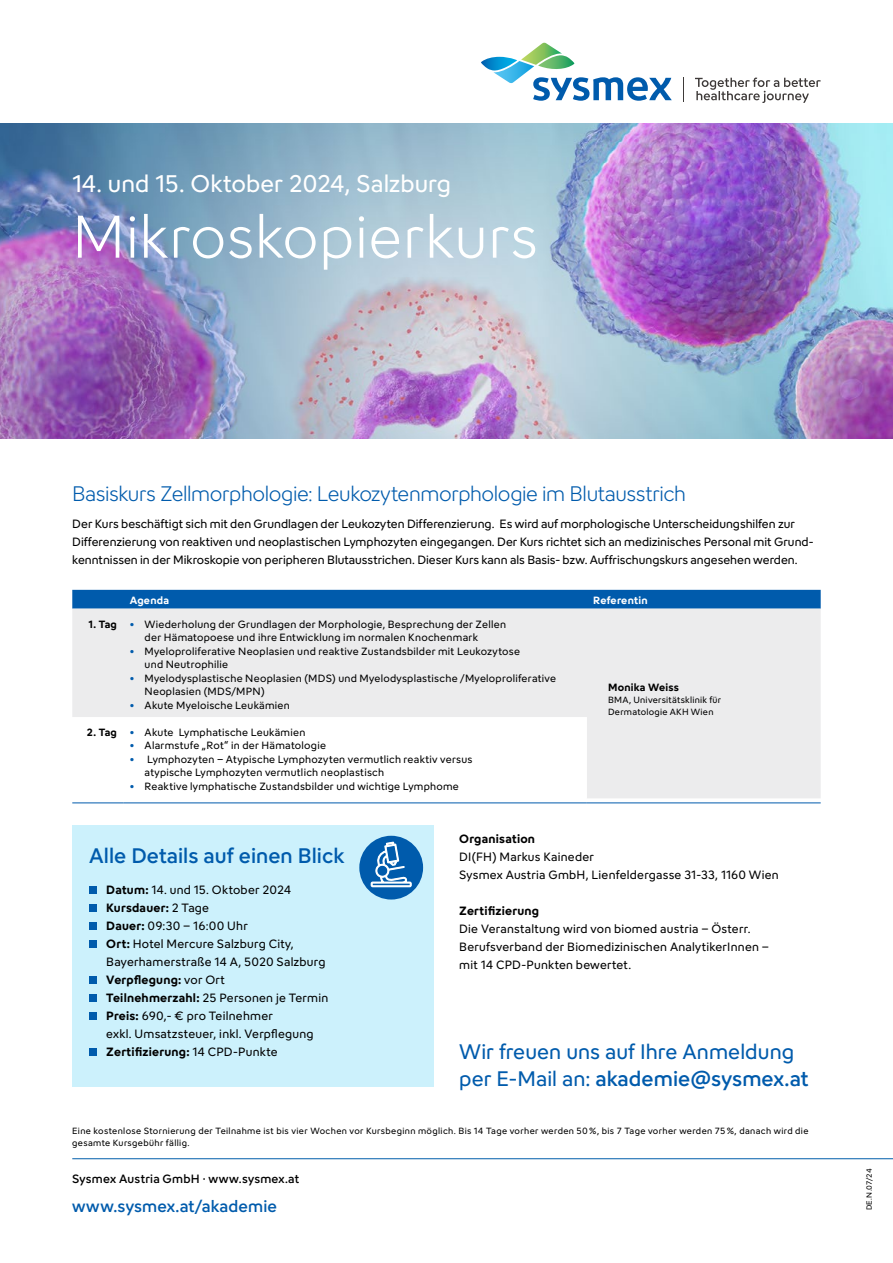
<style>
.page{position:relative;width:893px;height:1263px;background:#fff}
.page>*{position:absolute;margin:0;border:0;box-sizing:border-box;transform-origin:0 0}
.t1{font:300 60px "Sysmex";letter-spacing:.015em;color:#fff}
.t2{font:24px "Sysmex";color:#fff}
.t3{font:300 21px "Sysmex";letter-spacing:-.02em;color:#005bac}
.t4{font:21px/27px "Sysmex";letter-spacing:.005em;color:#005bac}
.t5{font:500 21px "Sysmex";color:#005bac}
.t6{font:500 16.5px "Sysmex";letter-spacing:.005em;color:#005bac}
.t7{font:12px/18px "Sysmex";letter-spacing:.005em;color:#000}
.t8{font:500 12px "Sysmex";letter-spacing:.02em;color:#000}
.t9{font:700 12px "Sysmex";letter-spacing:.015em;color:#000}
.t10{font:10.5px/13.5px "Sysmex";letter-spacing:.025em;color:#000}
.t11{font:700 10.5px "Sysmex";letter-spacing:.02em;color:#fff}
.t12{font:700 10.5px "Sysmex";letter-spacing:.02em;color:#000}
.t13{font:9px/12px "Sysmex";letter-spacing:.035em;color:#000}
.t14{font:7.5px "Sysmex";color:#000}
.s1{font-weight:700}
.s2{color:#005bac}
.s3{font-weight:500}
</style>
<div class="page">
<svg style="left:481px;top:43px;width:191px;height:58px"></svg>
<svg style="left:695px;top:78px;width:126px;height:25px"></svg>
<svg style="left:683px;top:77px;width:1px;height:24px"></svg>
<img style="left:0;top:123px;width:893px;height:315px">
<div style="left:72px;top:825px;width:362px;height:261px;background:#ccf1fc"></div>
<div style="left:89px;top:886px;width:8px;height:7px;background:#005bac"></div>
<div style="left:89px;top:904px;width:8px;height:7px;background:#005bac"></div>
<div style="left:89px;top:922px;width:8px;height:7px;background:#005bac"></div>
<div style="left:89px;top:940px;width:8px;height:7px;background:#005bac"></div>
<div style="left:89px;top:976px;width:8px;height:7px;background:#005bac"></div>
<div style="left:89px;top:994px;width:8px;height:7px;background:#005bac"></div>
<div style="left:89px;top:1012px;width:8px;height:7px;background:#005bac"></div>
<div style="left:89px;top:1048px;width:8px;height:7px;background:#005bac"></div>
<hr style="left:72px;top:1158px;width:821px;height:1px;background:#005daa">
<div style="left:72px;top:590px;width:749px;height:19px;background:#005bac"></div>
<div style="left:72px;top:609px;width:749px;height:189px;background:#ececed"></div>
<svg style="left:72px;top:717px;width:515px;height:81px"></svg>
<hr style="left:72px;top:802px;width:51px;height:1px;background:#005bac">
<hr style="left:123px;top:802px;width:464px;height:1px;background:#005bac">
<hr style="left:587px;top:802px;width:234px;height:1px;background:#005bac">
<div style="left:359px;top:836px;width:64px;height:63px;background:#005bac;border-radius:50%"></div>
<svg style="left:371px;top:838px;width:41px;height:49px"></svg>
<h2 class="t2" style="left:72px;top:168px;width:380px">14. und 15. Oktober 2024, Salzburg</h2>
<h1 class="t1" style="left:72px;top:199px;width:467px">Mikroskopierkurs</h1>
<h3 class="t3" style="left:72px;top:480px;width:615px">Basiskurs Zellmorphologie: Leukozytenmorphologie im Blutausstrich</h3>
<p class="t7" style="left:72px;top:514px;width:743px">Der Kurs beschäftigt sich mit den Grundlagen der Leukozyten Differenzierung. Es wird auf morphologische Unterscheidungshilfen zur<br>Differenzierung von reaktiven und neoplastischen Lymphozyten eingegangen. Der Kurs richtet sich an medizinisches Personal mit Grund&shy;kenntnissen in der Mikroskopie von peripheren Blutausstrichen. Dieser Kurs kann als Basis- bzw. Auffrischungskurs angesehen werden.</p>
<p class="t11" style="left:130px;top:594px;width:41px">Agenda</p>
<p class="t11" style="left:593px;top:594px;width:56px">Referentin</p>
<p class="t10" style="left:145px;top:617px;width:363px;text-indent:-56px"><span class="s1">1. Tag</span> <span class="s2">•</span> Wiederholung der Grundlagen der Morphologie, Besprechung der Zellen der Hämatopoese und ihre Entwicklung im normalen Knochenmark</p>
<p class="t10" style="left:145px;top:644px;width:377px;text-indent:-15px"><span class="s2">•</span> Myeloproliferative Neoplasien und reaktive Zustandsbilder mit Leukozytose und Neutrophilie</p>
<p class="t10" style="left:145px;top:671px;width:413px;text-indent:-15px"><span class="s2">•</span> Myelodysplastische Neoplasien (MDS) und Myelodysplastische /Myeloproliferative<br>Neoplasien (MDS/MPN)</p>
<p class="t10" style="left:130px;top:698px;width:162px"><span class="s2">•</span> Akute Myeloische Leukämien</p>
<p class="t12" style="left:608px;top:680px;width:72px">Monika Weiss</p>
<p class="t13" style="left:608px;top:693px;width:115px">BMA, Universitätsklinik für<br>Dermatologie AKH Wien</p>
<p class="t10" style="left:87px;top:725px;width:220px"><span class="s1">2. Tag</span> <span class="s2">•</span> Akute Lymphatische Leukämien</p>
<p class="t10" style="left:130px;top:739px;width:198px"><span class="s2">•</span> Alarmstufe „Rot“ in der Hämatologie</p>
<p class="t10" style="left:145px;top:752px;width:329px;text-indent:-15px"><span class="s2">•</span> Lymphozyten – Atypische Lymphozyten vermutlich reaktiv versus atypische Lymphozyten vermutlich neoplastisch</p>
<p class="t10" style="left:130px;top:779px;width:331px"><span class="s2">•</span> Reaktive lymphatische Zustandsbilder und wichtige Lymphome</p>
<h3 class="t5" style="left:89px;top:842px;width:256px">Alle Details auf einen Blick</h3>
<p class="t7" style="left:106px;top:880px;width:223px"><span class="s1">Datum:</span> 14. und 15. Oktober 2024<br><span class="s1">Kursdauer:</span> 2 Tage<br><span class="s1">Dauer:</span> 09:30 – 16:00 Uhr<br><span class="s1">Ort:</span> Hotel Mercure Salzburg City,<br>Bayerhamerstraße 14 A, 5020 Salzburg<br><span class="s1">Verpflegung:</span> vor Ort<br><span class="s1">Teilnehmerzahl:</span> 25 Personen je Termin<br><span class="s1">Preis:</span> 690,- € pro Teilnehmer<br>exkl. Umsatzsteuer, inkl. Verpflegung<br><span class="s1">Zertifizierung:</span> 14 CPD-Punkte</p>
<p class="t9" style="left:459px;top:831px;width:77px">Organisation</p>
<p class="t7" style="left:459px;top:847px;width:321px">DI(FH) Markus Kaineder<br>Sysmex Austria GmbH, Lienfeldergasse 31-33, 1160 Wien</p>
<p class="t9" style="left:459px;top:903px;width:81px">Zertifizierung</p>
<p class="t7" style="left:459px;top:919px;width:311px">Die Veranstaltung wird von biomed austria – Österr.<br>Berufsverband der Biomedizinischen AnalytikerInnen – mit 14 CPD-Punkten bewertet.</p>
<h3 class="t4" style="left:459px;top:1037px;width:351px">Wir freuen uns auf Ihre Anmeldung per E-Mail an: <span class="s3">akademie@sysmex.at</span></h3>
<p class="t13" style="left:72px;top:1125px;width:738px">Eine kostenlose Stornierung der Teilnahme ist bis vier Wochen vor Kursbeginn möglich. Bis 14 Tage vorher werden 50%, bis 7 Tage vorher werden 75%, danach wird die gesamte Kursgebühr fällig.</p>
<p class="t8" style="left:72px;top:1171px;width:229px">Sysmex Austria GmbH · www.sysmex.at</p>
<h3 class="t6" style="left:72px;top:1196px;width:206px">www.sysmex.at/akademie</h3>
<p class="t14" style="left:864px;top:1210px;width:43px;rotate:-90deg">DE.N.07/24</p>
</div>
